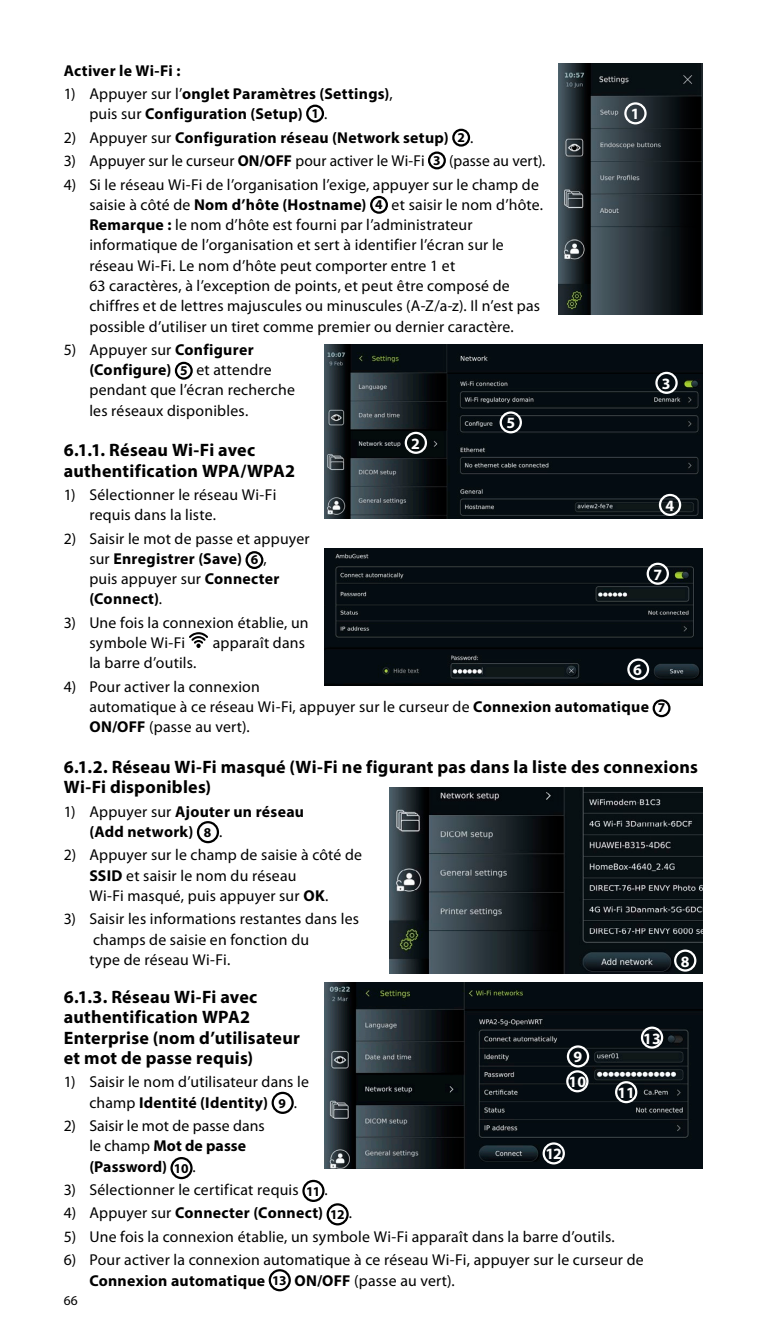
<style>
.page{position:relative;width:766px;height:1340px;background:#fff}
.page>*{position:absolute;margin:0;border:0;box-sizing:border-box;transform-origin:0 0}
.t1{font:700 18px/20.2px "Myriad Pro";letter-spacing:.015em;color:#000}
.t2{font:15.75px/20.2px "Myriad Pro";letter-spacing:.01em;color:#000}
.t3{font:700 15.75px/20.2px "Myriad Pro";letter-spacing:.02em;color:#000}
.t4{font:700 15.75px/25px "Myriad Pro";color:#fff;text-align:center}
.t5{font:13.5px "Myriad Pro";color:#000}
.s1{font-weight:400}
.s2{font-size:13.5px}
.s3{font-weight:700}
.s4{font-weight:700;font-size:13.5px}
</style>
<div class="page">
<div style="left:306px;top:105px;width:18px;height:17px;border:2px solid #000;border-radius:50%"></div>
<div style="left:452px;top:129px;width:18px;height:18px;border:2px solid #000;border-radius:50%"></div>
<div style="left:428px;top:151px;width:18px;height:18px;border:2px solid #000;border-radius:50%"></div>
<div style="left:370px;top:196px;width:18px;height:18px;border:2px solid #000;border-radius:50%"></div>
<div style="left:175px;top:362px;width:18px;height:18px;border:2px solid #000;border-radius:50%"></div>
<div style="left:245px;top:551px;width:18px;height:18px;border:2px solid #000;border-radius:50%"></div>
<svg style="left:189px;top:632px;width:19px;height:16px"></svg>
<div style="left:652px;top:699px;width:18px;height:18px;border:2px solid #000;border-radius:50%"></div>
<div style="left:197px;top:821px;width:22px;height:22px;border:2px solid #000;border-radius:50%"></div>
<div style="left:271px;top:1091px;width:23px;height:22px;border:2px solid #000;border-radius:50%"></div>
<div style="left:170px;top:1156px;width:22px;height:23px;border:2px solid #000;border-radius:50%"></div>
<div style="left:302px;top:1179px;width:22px;height:22px;border:2px solid #000;border-radius:50%"></div>
<div style="left:326px;top:1203px;width:22px;height:22px;border:2px solid #000;border-radius:50%"></div>
<div style="left:268px;top:1269px;width:23px;height:22px;border:2px solid #000;border-radius:50%"></div>
<img style="left:558px;top:64px;width:144px;height:250px">
<div style="left:624px;top:102px;width:22px;height:22px;border:2px solid #fff;border-radius:50%"></div>
<img style="left:324px;top:344px;width:378px;height:175px">
<div style="left:658px;top:494px;width:23px;height:22px;border:2px solid #fff;border-radius:50%"></div>
<div style="left:404px;top:432px;width:23px;height:22px;border:2px solid #fff;border-radius:50%"></div>
<div style="left:499px;top:411px;width:23px;height:22px;border:2px solid #fff;border-radius:50%"></div>
<div style="left:655px;top:372px;width:22px;height:22px;border:2px solid #fff;border-radius:50%"></div>
<img style="left:324px;top:548px;width:378px;height:138px">
<div style="left:627px;top:658px;width:22px;height:22px;border:2px solid #fff;border-radius:50%"></div>
<div style="left:646px;top:562px;width:22px;height:23px;border:2px solid #fff;border-radius:50%"></div>
<img style="left:324px;top:982px;width:378px;height:186px">
<div style="left:566px;top:1045px;width:23px;height:22px;border:2px solid #fff;border-radius:50%"></div>
<div style="left:566px;top:1070px;width:22px;height:22px;border:2px solid #fff;border-radius:50%"></div>
<div style="left:615px;top:1081px;width:22px;height:22px;border:2px solid #fff;border-radius:50%"></div>
<div style="left:542px;top:1142px;width:22px;height:22px;border:2px solid #fff;border-radius:50%"></div>
<div style="left:640px;top:1026px;width:23px;height:22px;border:2px solid #fff;border-radius:50%"></div>
<img style="left:389px;top:787px;width:313px;height:186px">
<div style="left:674px;top:949px;width:22px;height:22px;border:2px solid #fff;border-radius:50%"></div>
<p class="t3" style="left:64px;top:60px;width:118px">Activer le Wi-Fi :</p>
<p class="t3" style="left:89px;top:83px;width:305px;text-indent:-26px"><span class="s1">1) Appuyer sur l’</span>onglet Paramètres (Settings)<span class="s1">, puis sur</span> Configuration (Setup) <span class="s2">1</span> <span class="s1">.</span></p>
<p class="t3" style="left:64px;top:127px;width:411px"><span class="s1">2) Appuyer sur</span> Configuration réseau (Network setup) <span class="s2">2</span> <span class="s1">.</span></p>
<p class="t2" style="left:64px;top:151px;width:483px">3) Appuyer sur le curseur <span class="s3">ON/OFF</span> pour activer le Wi-Fi <span class="s4">3</span> (passe au vert).</p>
<p class="t2" style="left:89px;top:174px;width:455px;text-indent:-25px">4) Si le réseau Wi-Fi de l’organisation l’exige, appuyer sur le champ de saisie à côté de <span class="s3">Nom d’hôte (Hostname)</span> <span class="s4">4</span> et saisir le nom d’hôte.<br><span class="s3">Remarque :</span> le nom d’hôte est fourni par l’administrateur informatique de l’organisation et sert à identifier l’écran sur le réseau Wi-Fi. Le nom d’hôte peut comporter entre 1 et<br>63 caractères, à l’exception de points, et peut être composé de chiffres et de lettres majuscules ou minuscules (A-Z/a-z). Il n’est pas possible d’utiliser un tiret comme premier ou dernier caractère.</p>
<p class="t2" style="left:89px;top:339px;width:207px;text-indent:-25px">5) Appuyer sur <span class="s3">Configurer (Configure)</span> <span class="s4">5</span> et attendre pendant que l’écran recherche les réseaux disponibles.</p>
<p class="t1" style="left:64px;top:439px;width:233px">6.1.1. Réseau Wi-Fi avec authentification WPA/WPA2</p>
<p class="t2" style="left:89px;top:484px;width:188px;text-indent:-26px">1) Sélectionner le réseau Wi-Fi requis dans la liste.</p>
<p class="t2" style="left:89px;top:528px;width:222px;text-indent:-26px">2) Saisir le mot de passe et appuyer sur <span class="s3">Enregistrer (Save)</span> <span class="s4">6</span> ,<br>puis appuyer sur <span class="s3">Connecter (Connect)</span>.</p>
<p class="t2" style="left:89px;top:612px;width:221px;text-indent:-25px">3) Une fois la connexion établie, un symbole Wi-Fi</p>
<p class="t4" style="left:506px;top:410px;width:10px">5</p>
<p class="t4" style="left:411px;top:430px;width:10px">2</p>
<p class="t2" style="left:213px;top:632px;width:94px">apparaît dans</p>
<p class="t4" style="left:630px;top:101px;width:10px">1</p>
<p class="t4" style="left:661px;top:370px;width:10px">3</p>
<p class="t4" style="left:665px;top:492px;width:10px">4</p>
<p class="t4" style="left:653px;top:561px;width:10px">7</p>
<p class="t2" style="left:89px;top:652px;width:109px">la barre d’outils.</p>
<p class="t2" style="left:89px;top:676px;width:577px;text-indent:-25px">4) Pour activer la connexion<br>automatique à ce réseau Wi-Fi, appuyer sur le curseur de <span class="s3">Connexion automatique</span> <span class="s4">7<br></span><span class="s3">ON/OFF</span> (passe au vert).</p>
<p class="t1" style="left:64px;top:756px;width:635px">6.1.2. Réseau Wi-Fi masqué (Wi-Fi ne figurant pas dans la liste des connexions<br>Wi-Fi disponibles)</p>
<p class="t3" style="left:89px;top:800px;width:216px;text-indent:-26px"><span class="s1">1) Appuyer sur</span> Ajouter un réseau (Add network) <span class="s2">8</span> <span class="s1">.</span></p>
<p class="t2" style="left:89px;top:844px;width:274px;text-indent:-26px">2) Appuyer sur le champ de saisie à côté de<br><span class="s3">SSID</span> et saisir le nom du réseau<br>Wi-Fi masqué, puis appuyer sur <span class="s3">OK</span>.</p>
<p class="t2" style="left:89px;top:908px;width:271px;text-indent:-25px">3) Saisir les informations restantes dans les champs de saisie en fonction du<br>type de réseau Wi-Fi.</p>
<p class="t1" style="left:64px;top:986px;width:238px">6.1.3. Réseau Wi-Fi avec authentification WPA2<br>Enterprise (nom d’utilisateur et mot de passe requis)</p>
<p class="t2" style="left:89px;top:1071px;width:221px;text-indent:-26px">1) Saisir le nom d’utilisateur dans le champ <span class="s3">Identité (Identity)</span> <span class="s4">9</span> .</p>
<p class="t2" style="left:89px;top:1115px;width:177px;text-indent:-26px">2) Saisir le mot de passe dans le champ <span class="s3">Mot de passe (Password)</span> <sub>10</sub> .</p>
<p class="t2" style="left:64px;top:1179px;width:265px">3) Sélectionner le certificat requis <span class="s4">11</span> .</p>
<p class="t3" style="left:64px;top:1202px;width:289px"><span class="s1">4) Appuyer sur</span> Connecter (Connect) <span class="s2">12</span> <span class="s1">.</span></p>
<p class="t2" style="left:64px;top:1226px;width:552px">5) Une fois la connexion établie, un symbole Wi-Fi apparaît dans la barre d’outils.</p>
<p class="t2" style="left:89px;top:1249px;width:555px;text-indent:-26px">6) Pour activer la connexion automatique à ce réseau Wi-Fi, appuyer sur le curseur de<br><span class="s3">Connexion automatique</span> <span class="s4">13</span> <span class="s3">ON/OFF</span> (passe au vert).</p>
<p class="t4" style="left:633px;top:656px;width:10px">6</p>
<p class="t4" style="left:680px;top:948px;width:10px">8</p>
<p class="t4" style="left:643px;top:1025px;width:19px">13</p>
<p class="t4" style="left:568px;top:1044px;width:19px">9<br>10</p>
<p class="t4" style="left:617px;top:1079px;width:19px">11</p>
<p class="t4" style="left:545px;top:1141px;width:18px">12</p>
<p class="t5" style="left:64px;top:1292px;width:15px">66</p>
</div>
